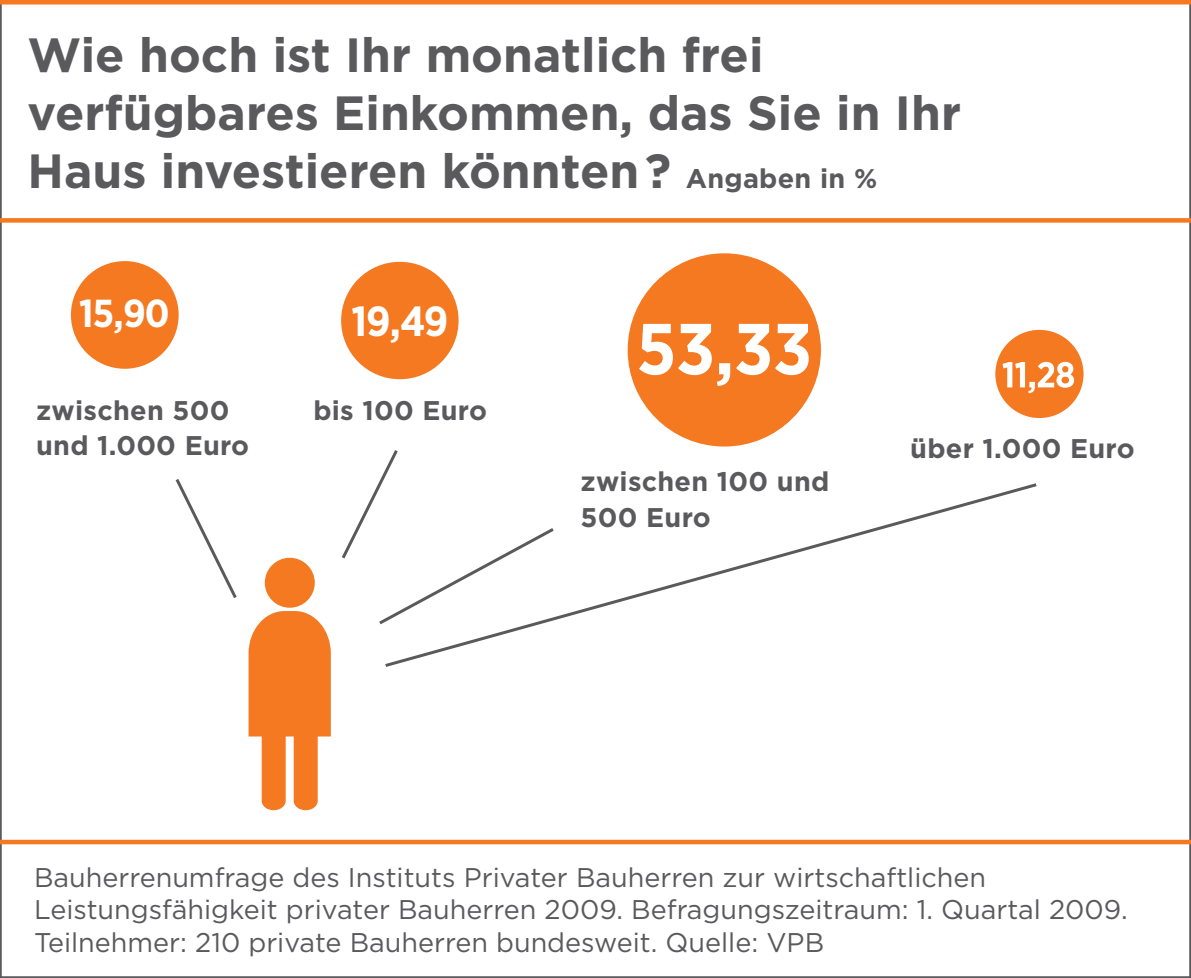
<style>
.page{position:relative;width:1191px;height:978px;background:#fff}
.page>*{position:absolute;margin:0;border:0;box-sizing:border-box;transform-origin:0 0}
.t1{font:700 72px "Gotham Narrow";color:#fff}
.t2{font:700 48px/57.6px "Gotham";color:#5a5a5d}
.t3{font:700 42px "Gotham Narrow";color:#fff}
.t4{font:700 39px "Gotham Narrow";color:#fff}
.t5{font:27px/32.4px "Gotham";color:#5a5a5d}
.t6{font:700 27px/36px "Gotham";letter-spacing:.01em;color:#5a5a5d}
.s1{font-size:27px}
</style>
<div class="page">
<div style="left:0;top:218px;width:1191px;height:5px;background:#f47921"></div>
<hr style="left:0;top:0;width:1191px;height:4px;background:#f47921">
<hr style="left:0;top:840px;width:1191px;height:4px;background:#f47921">
<div style="left:265px;top:558px;width:50px;height:50px;background:#f47921;border-radius:50%"></div>
<svg style="left:248px;top:611px;width:83px;height:199px"></svg>
<svg style="left:175px;top:479px;width:62px;height:119px"></svg>
<svg style="left:342px;top:450px;width:56px;height:175px"></svg>
<svg style="left:382px;top:481px;width:655px;height:186px"></svg>
<div style="left:627px;top:253px;width:194px;height:194px;background:#f47921;border:2px solid #f47921;border-radius:50%"></div>
<div style="left:995px;top:330px;width:88px;height:88px;background:#f47921;border-radius:50%"></div>
<svg style="left:1002px;top:362px;width:72px;height:31px"></svg>
<div style="left:341px;top:262px;width:117px;height:117px;background:#f47921;border:2px solid #f47921;border-radius:50%"></div>
<div style="left:71px;top:261px;width:108px;height:108px;background:#f47921;border:3px solid #f47921;border-radius:50%"></div>
<h2 class="t2" style="left:28px;top:26px;width:935px">Wie hoch ist Ihr monatlich frei verfügbares Einkommen, das Sie in Ihr<br>Haus investieren könnten? <span class="s1">Angaben in %</span></h2>
<h3 class="t4" style="left:79px;top:288px;width:92px">15,90</h3>
<h3 class="t3" style="left:351px;top:294px;width:98px">19,49</h3>
<p class="t6" style="left:36px;top:392px;width:215px">zwischen 500 und 1.000 Euro</p>
<p class="t6" style="left:313px;top:392px;width:175px">bis 100 Euro</p>
<h1 class="t1" style="left:637px;top:303px;width:177px">53,33</h1>
<p class="t6" style="left:580px;top:464px;width:250px">zwischen 100 und<br>500 Euro</p>
<p class="t6" style="left:910px;top:430px;width:226px">über 1.000 Euro</p>
<p class="t5" style="left:34px;top:861px;width:1095px">Bauherrenumfrage des Instituts Privater Bauherren zur wirtschaftlichen<br>Leistungsfähigkeit privater Bauherren 2009. Befragungszeitraum: 1. Quartal 2009.<br>Teilnehmer: 210 private Bauherren bundesweit. Quelle: VPB</p>
</div>
